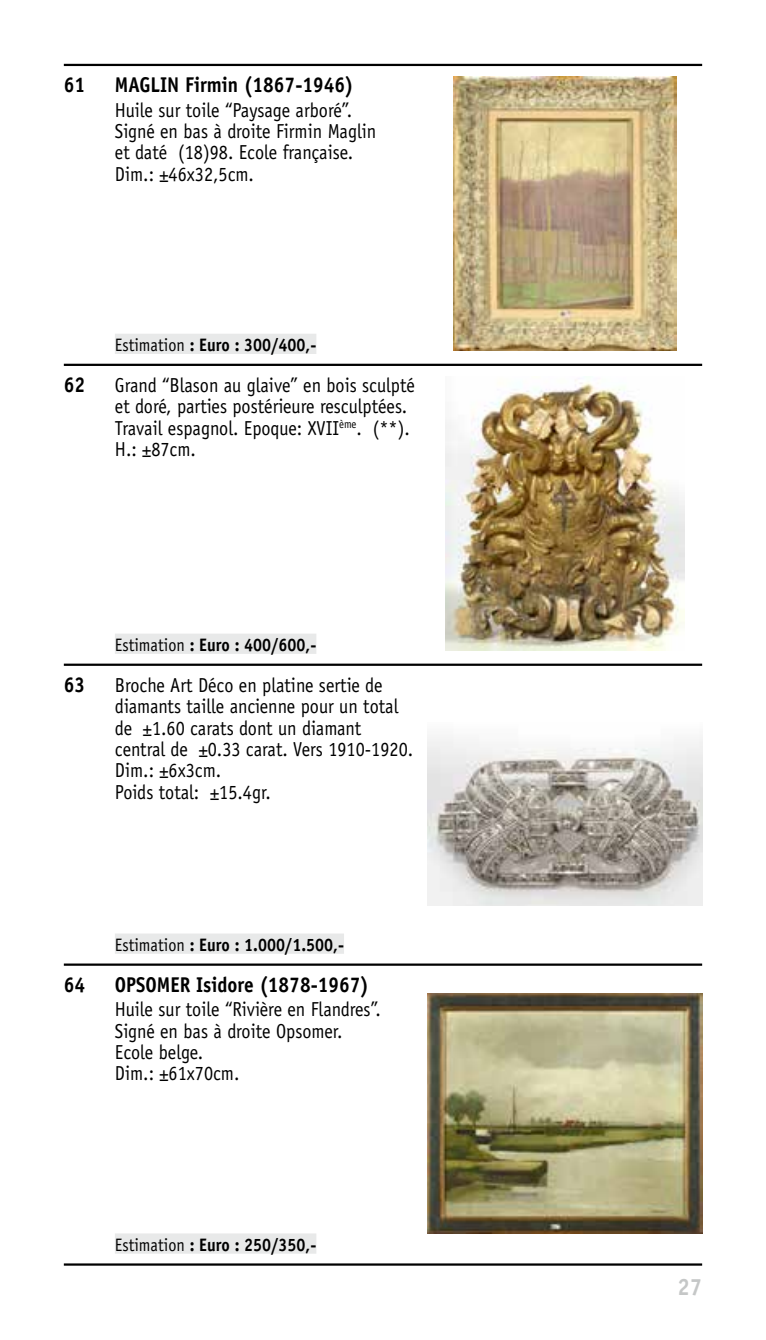
<style>
.page{position:relative;width:766px;height:1340px;background:#fff}
.page>*{position:absolute;margin:0;border:0;box-sizing:border-box;transform-origin:0 0}
.t1{font:700 23.62px "Officina Sans Std";color:#c5c7c7;scale:.94 1}
.t2{font:700 21.38px "Officina Sans Std";color:#000;scale:.9 1}
.t3{font:20.25px/21.4px "Officina Sans Std";color:#000;scale:.9 1}
.t4{font:700 18px "Officina Sans Std";color:#000;scale:.9 1}
.s1{font-weight:400}
</style>
<div class="page">
<img style="left:453px;top:77px;width:223px;height:274px">
<div style="left:115px;top:334px;width:201px;height:20px;background:#e8e9e9"></div>
<img style="left:445px;top:380px;width:239px;height:271px">
<div style="left:115px;top:633px;width:201px;height:21px;background:#e8e9e9"></div>
<img style="left:427px;top:737px;width:275px;height:168px">
<div style="left:115px;top:933px;width:229px;height:20px;background:#e8e9e9"></div>
<img style="left:427px;top:993px;width:275px;height:240px">
<div style="left:115px;top:1233px;width:201px;height:20px;background:#e8e9e9"></div>
<hr style="left:64px;top:64px;width:638px;height:2px;background:#000">
<hr style="left:64px;top:364px;width:638px;height:2px;background:#000">
<hr style="left:64px;top:663px;width:638px;height:3px;background:#000">
<hr style="left:64px;top:963px;width:638px;height:2px;background:#000">
<hr style="left:64px;top:1263px;width:638px;height:2px;background:#000">
<p class="t2" style="left:64px;top:71px;width:25px">61</p>
<p class="t2" style="left:115px;top:71px;width:267px">MAGLIN Firmin (1867-1946)</p>
<p class="t3" style="left:115px;top:99px;width:292px">Huile sur toile “Paysage arboré”.<br>Signé en bas à droite Firmin Maglin et daté (18)98. Ecole française.<br>Dim.: ±46x32,5cm.</p>
<p class="t4" style="left:115px;top:333px;width:225px"><span class="s1">Estimation</span> : Euro : 300/400,-</p>
<p class="t2" style="left:64px;top:371px;width:25px">62</p>
<p class="t3" style="left:115px;top:374px;width:335px">Grand “Blason au glaive” en bois sculpté et doré, parties postérieure resculptées.<br>Travail espagnol. Epoque: XVII<sup>ème</sup>. (**).<br>H.: ±87cm.</p>
<p class="t4" style="left:115px;top:633px;width:225px"><span class="s1">Estimation</span> : Euro : 400/600,-</p>
<p class="t2" style="left:64px;top:671px;width:25px">63</p>
<p class="t3" style="left:115px;top:674px;width:333px">Broche Art Déco en platine sertie de diamants taille ancienne pour un total de ±1.60 carats dont un diamant central de ±0.33 carat. Vers 1910-1920.<br>Dim.: ±6x3cm.<br>Poids total: ±15.4gr.</p>
<p class="t4" style="left:115px;top:933px;width:256px"><span class="s1">Estimation</span> : Euro : 1.000/1.500,-</p>
<p class="t2" style="left:64px;top:971px;width:25px">64</p>
<p class="t2" style="left:115px;top:971px;width:284px">OPSOMER Isidore (1878-1967)</p>
<p class="t3" style="left:115px;top:998px;width:297px">Huile sur toile “Rivière en Flandres”.<br>Signé en bas à droite Opsomer.<br>Ecole belge.<br>Dim.: ±61x70cm.</p>
<p class="t4" style="left:115px;top:1233px;width:225px"><span class="s1">Estimation</span> : Euro : 250/350,-</p>
<p class="t1" style="left:677px;top:1272px;width:28px">27</p>
</div>
